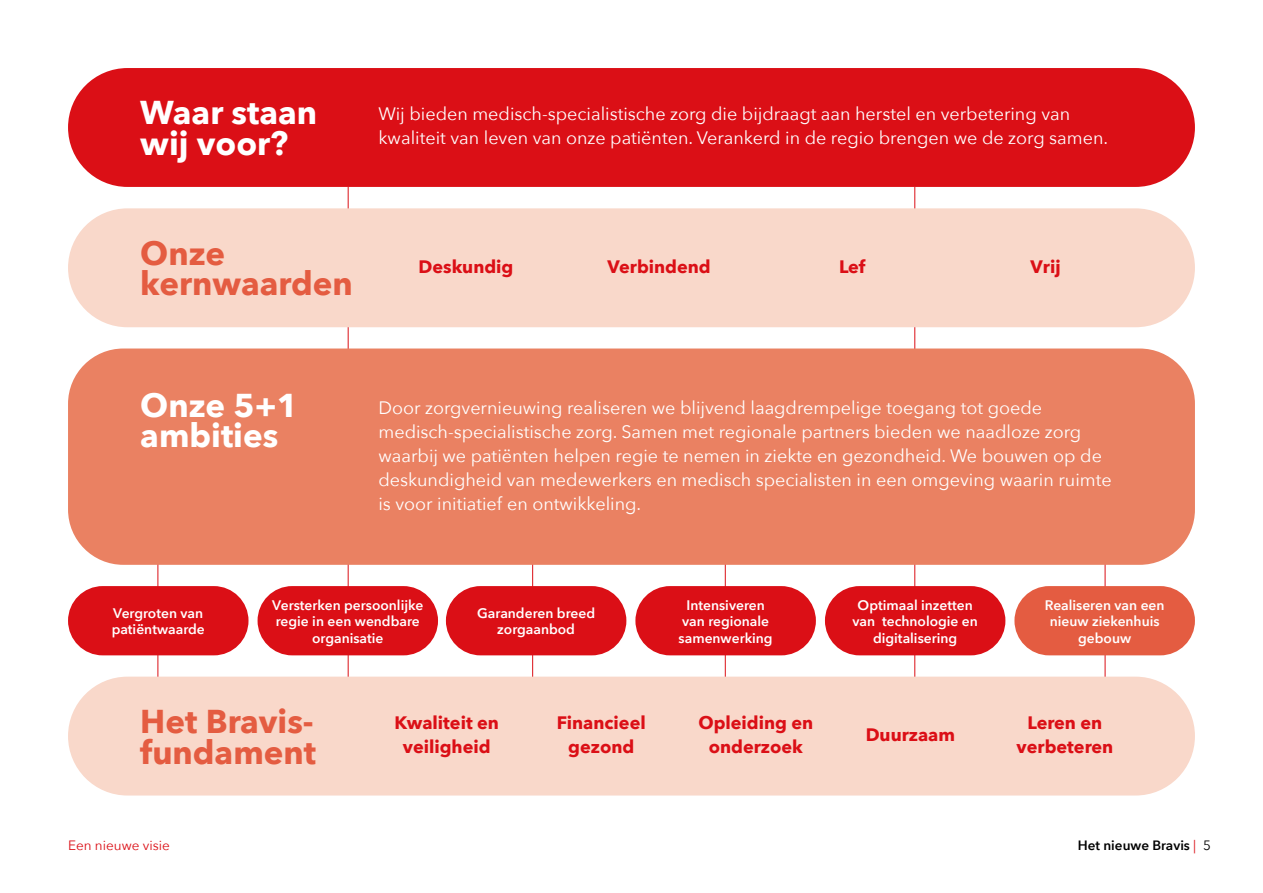
<style>
.page{position:relative;width:1263px;height:893px;background:#fff}
.page>*{position:absolute;margin:0;border:0;box-sizing:border-box;transform-origin:0 0}
.t1{font:700 33px/30.6px "Avenir Next";color:#e45c41}
.t2{font:700 33px/30.6px "Avenir Next";color:#fff}
.t3{font:18px/24px "Avenir Next";color:#fff}
.t4{font:700 18px/24px "Avenir Next";color:#db0f16;text-align:center}
.t5{font:600 13.8px/16.6px "Avenir Next";color:#fff;text-align:center}
.t6{font:600 13.5px "Avenir Next";color:#000}
.t7{font:13.5px "Avenir Next";color:#db0f16}
.s1{font-weight:400;color:#db0f16}
.s2{font-weight:400}
</style>
<div class="page">
<hr style="left:158px;top:537px;width:1px;height:157px;background:#db0f16">
<hr style="left:348px;top:187px;width:1px;height:188px;background:#db0f16">
<hr style="left:348px;top:537px;width:1px;height:157px;background:#db0f16">
<hr style="left:532px;top:537px;width:1px;height:157px;background:#db0f16">
<hr style="left:725px;top:537px;width:1px;height:157px;background:#db0f16">
<hr style="left:914px;top:187px;width:1px;height:188px;background:#db0f16">
<hr style="left:914px;top:537px;width:1px;height:157px;background:#db0f16">
<hr style="left:1105px;top:537px;width:1px;height:157px;background:#db0f16">
<div style="left:68px;top:68px;width:1127px;height:119px;background:#db0f16;border-radius:59px"></div>
<div style="left:68px;top:348px;width:1127px;height:217px;background:#ea8162;border-radius:55px"></div>
<div style="left:68px;top:677px;width:1127px;height:118px;background:#f9d8ca;border-radius:59px"></div>
<div style="left:68px;top:208px;width:1127px;height:119px;background:#f9d8ca;border-radius:59px"></div>
<div style="left:446px;top:586px;width:180px;height:69px;background:#db0f16;border-radius:35px"></div>
<div style="left:635px;top:586px;width:181px;height:69px;background:#db0f16;border-radius:35px"></div>
<div style="left:825px;top:586px;width:180px;height:69px;background:#db0f16;border-radius:35px"></div>
<div style="left:1014px;top:586px;width:181px;height:69px;background:#e45c41;border-radius:35px"></div>
<div style="left:68px;top:586px;width:180px;height:69px;background:#db0f16;border-radius:35px"></div>
<div style="left:258px;top:586px;width:180px;height:69px;background:#db0f16;border-radius:35px"></div>
<p class="t2" style="left:140px;top:97px;width:178px">Waar staan wij voor?</p>
<p class="t3" style="left:378px;top:101px;width:731px">Wij bieden medisch-specialistische zorg die bijdraagt aan herstel en verbetering van kwaliteit van leven van onze patiënten. Verankerd in de regio brengen we de zorg samen.</p>
<p class="t1" style="left:140px;top:237px;width:214px">Onze kernwaarden</p>
<p class="t4" style="left:419px;top:254px;width:96px">Deskundig</p>
<p class="t4" style="left:608px;top:254px;width:105px">Verbindend</p>
<p class="t4" style="left:839px;top:254px;width:28px">Lef</p>
<p class="t4" style="left:1031px;top:254px;width:32px">Vrij</p>
<p class="t2" style="left:140px;top:389px;width:159px">Onze 5+1 ambities</p>
<p class="t3" style="left:378px;top:395px;width:735px">Door zorgvernieuwing realiseren we blijvend laagdrempelige toegang tot goede medisch-specialistische zorg. Samen met regionale partners bieden we naadloze zorg waarbij we patiënten helpen regie te nemen in ziekte en gezondheid. We bouwen op de deskundigheid van medewerkers en medisch specialisten in een omgeving waarin ruimte is voor initiatief en ontwikkeling.</p>
<p class="t5" style="left:112px;top:604px;width:95px;text-align:left">Vergroten van patiëntwaarde</p>
<p class="t5" style="left:272px;top:596px;width:152px">Versterken persoonlijke regie in een wendbare organisatie</p>
<p class="t5" style="left:477px;top:604px;width:119px">Garanderen breed zorgaanbod</p>
<p class="t5" style="left:679px;top:596px;width:96px">Intensiveren van regionale samenwerking</p>
<p class="t5" style="left:852px;top:596px;width:127px">Optimaal inzetten van technologie en digitalisering</p>
<p class="t5" style="left:1045px;top:596px;width:121px">Realiseren van een nieuw ziekenhuis gebouw</p>
<p class="t1" style="left:140px;top:706px;width:177px">Het Bravis&shy;fundament</p>
<p class="t4" style="left:394px;top:710px;width:106px">Kwaliteit en veiligheid</p>
<p class="t4" style="left:557px;top:710px;width:90px">Financieel gezond</p>
<p class="t4" style="left:698px;top:710px;width:116px">Opleiding en onderzoek</p>
<p class="t4" style="left:866px;top:722px;width:91px">Duurzaam</p>
<p class="t4" style="left:1017px;top:710px;width:98px">Leren en verbeteren</p>
<p class="t7" style="left:68px;top:834px;width:103px">Een nieuwe visie</p>
<p class="t6" style="left:1078px;top:833px;width:135px">Het nieuwe Bravis <span class="s1">|</span> <span class="s2">5</span></p>
</div>
